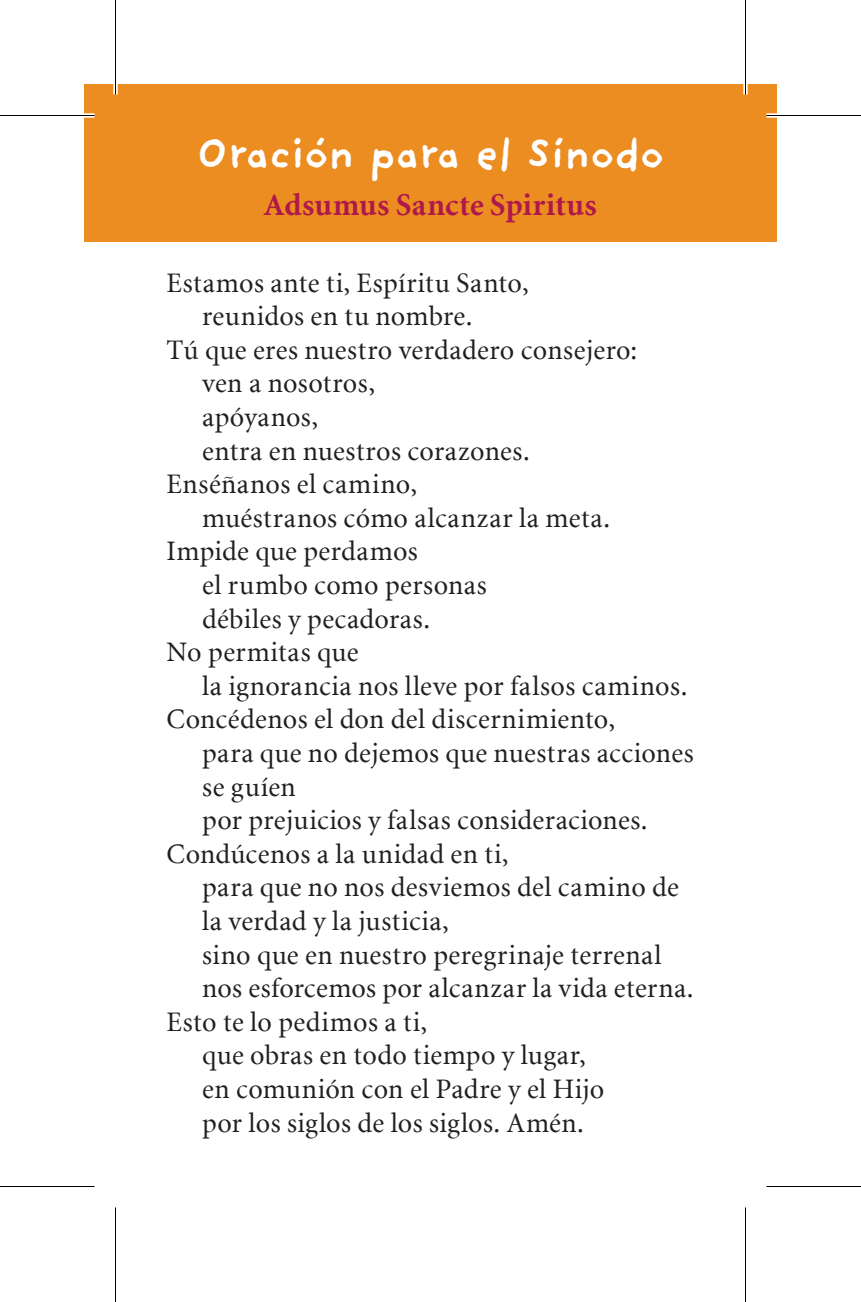
<style>
.page{position:relative;width:861px;height:1302px;background:#fff}
.page>*{position:absolute;margin:0;border:0;box-sizing:border-box;transform-origin:0 0}
.t1{font:700 45.5px "Providence Sans";letter-spacing:-.04em;color:#fff}
.t2{font:700 31.5px "Minion LT";letter-spacing:.015em;color:#af184b}
.t3{font:28px "Minion LT";letter-spacing:.015em;color:#231f20}
</style>
<div class="page">
<div style="left:84px;top:84px;width:693px;height:158px;background:#ec8d22"></div>
<div style="left:0;top:113px;width:94px;height:5px;background:#fff"></div>
<div style="left:766px;top:113px;width:95px;height:5px;background:#fff"></div>
<div style="left:113px;top:0;width:5px;height:94px;background:#fff"></div>
<div style="left:743px;top:0;width:5px;height:94px;background:#fff"></div>
<hr style="left:0;top:115px;width:94px;height:1px;background:#000">
<hr style="left:766px;top:115px;width:95px;height:1px;background:#000">
<hr style="left:0;top:1186px;width:94px;height:1px;background:#000">
<hr style="left:766px;top:1186px;width:95px;height:1px;background:#000">
<hr style="left:115px;top:0;width:1px;height:94px;background:#000">
<hr style="left:115px;top:1208px;width:1px;height:94px;background:#000">
<hr style="left:745px;top:0;width:1px;height:94px;background:#000">
<hr style="left:745px;top:1208px;width:1px;height:94px;background:#000">
<h1 class="t1" style="left:196px;top:135px;width:471px">Oración para el Sínodo</h1>
<p class="t2" style="left:264px;top:189px;width:334px">Adsumus Sancte Spiritus</p>
<p class="t3" style="left:167px;top:269px;width:364px">Estamos ante ti, Espíritu Santo,</p>
<p class="t3" style="left:202px;top:302px;width:272px">reunidos en tu nombre.</p>
<p class="t3" style="left:167px;top:336px;width:472px">Tú que eres nuestro verdadero consejero:</p>
<p class="t3" style="left:202px;top:370px;width:174px">ven a nosotros,</p>
<p class="t3" style="left:202px;top:403px;width:117px">apóyanos,</p>
<p class="t3" style="left:202px;top:437px;width:329px">entra en nuestros corazones.</p>
<p class="t3" style="left:167px;top:470px;width:252px">Enséñanos el camino,</p>
<p class="t3" style="left:202px;top:504px;width:409px">muéstranos cómo alcanzar la meta.</p>
<p class="t3" style="left:167px;top:538px;width:253px">Impide que perdamos</p>
<p class="t3" style="left:202px;top:571px;width:286px">el rumbo como personas</p>
<p class="t3" style="left:202px;top:605px;width:229px">débiles y pecadoras.</p>
<p class="t3" style="left:167px;top:638px;width:194px">No permitas que</p>
<p class="t3" style="left:202px;top:672px;width:487px">la ignorancia nos lleve por falsos caminos.</p>
<p class="t3" style="left:167px;top:706px;width:450px">Concédenos el don del discernimiento,</p>
<p class="t3" style="left:202px;top:739px;width:493px">para que no dejemos que nuestras acciones</p>
<p class="t3" style="left:202px;top:773px;width:95px">se guíen</p>
<p class="t3" style="left:202px;top:806px;width:447px">por prejuicios y falsas consideraciones.</p>
<p class="t3" style="left:167px;top:840px;width:344px">Condúcenos a la unidad en ti,</p>
<p class="t3" style="left:202px;top:874px;width:478px">para que no nos desviemos del camino de</p>
<p class="t3" style="left:202px;top:907px;width:248px">la verdad y la justicia,</p>
<p class="t3" style="left:202px;top:941px;width:461px">sino que en nuestro peregrinaje terrenal</p>
<p class="t3" style="left:202px;top:974px;width:493px">nos esforcemos por alcanzar la vida eterna.</p>
<p class="t3" style="left:167px;top:1008px;width:262px">Esto te lo pedimos a ti,</p>
<p class="t3" style="left:202px;top:1042px;width:385px">que obras en todo tiempo y lugar,</p>
<p class="t3" style="left:202px;top:1075px;width:404px">en comunión con el Padre y el Hijo</p>
<p class="t3" style="left:202px;top:1109px;width:383px">por los siglos de los siglos. Amén.</p>
</div>
